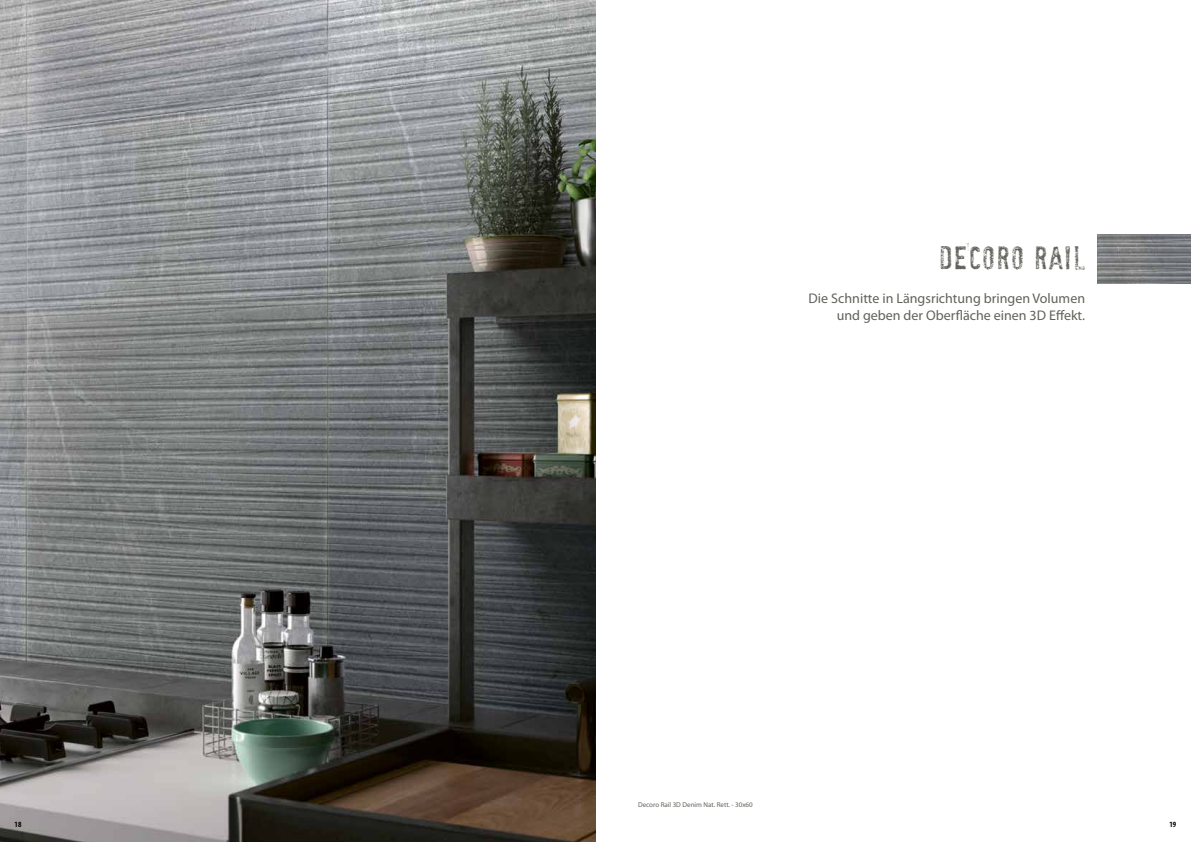
<style>
.page{position:relative;width:1191px;height:842px;background:#fff}
.page>*{position:absolute;margin:0;border:0;box-sizing:border-box;transform-origin:0 0}
.t1{font:30px "Socia L Anima L";color:#61625b}
.t2{font:14px/17px "Myriad Pro";color:#61625b;text-align:right}
.t3{font:700 condensed 8px "Myriad Pro";color:#000}
.t4{font:7px "Myriad Pro";color:#61625b}
</style>
<div class="page">
<img style="left:0;top:0;width:595px;height:842px">
<img style="left:1097px;top:234px;width:94px;height:50px">
<h1 class="t1" style="left:938px;top:240px;width:149px">DECORO RAIL</h1>
<p class="t2" style="left:808px;top:290px;width:278px">Die Schnitte in Längsrichtung bringen Volumen und geben der Oberfläche einen 3D Effekt.</p>
<p class="t4" style="left:638px;top:801px;width:116px">Decoro Rail 3D Denim Nat. Rett. - 30x60</p>
<p class="t3" style="left:15px;top:819px;width:8px">18</p>
<p class="t3" style="left:1169px;top:819px;width:8px">19</p>
</div>
